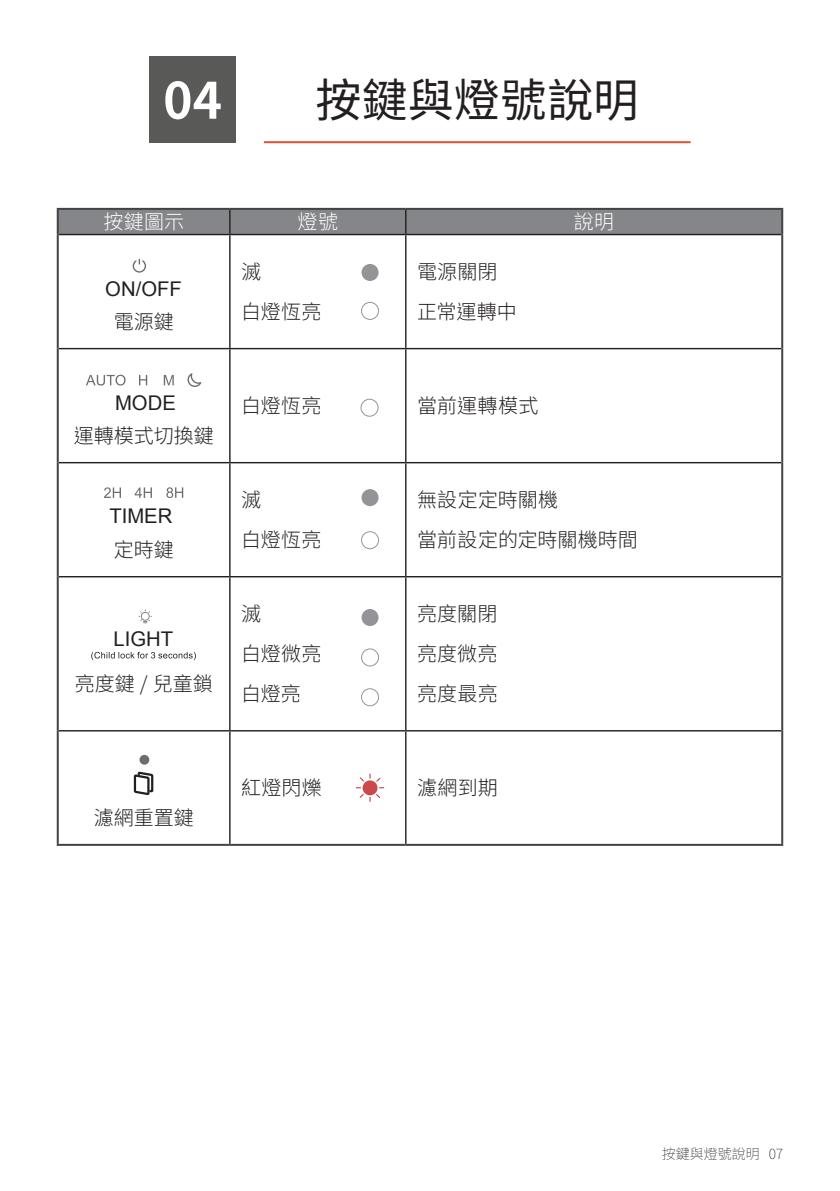
<style>
.page{position:relative;width:840px;height:1191px;background:#fff}
.page>*{position:absolute;margin:0;border:0;box-sizing:border-box;transform-origin:0 0}
.t1{font:700 50px "Noto Sans CJ Ktc";color:#fff}
.t2{font:46px "Noto Sans CJ Ktc";letter-spacing:.005em;color:#231f20}
.t3{font:20.2px "Arial";color:#231f20}
.t4{font:300 20px/40px "Noto Sans CJ Ktc";color:#231f20}
.t5{font:300 20px "Noto Sans CJ Ktc";letter-spacing:.005em;color:#fff}
.t6{font:100 14px "Noto Sans CJ Ktc";color:#231f20}
</style>
<div class="page">
<div style="left:149px;top:57px;width:87px;height:86px;background:#595a58"></div>
<hr style="left:264px;top:141px;width:426px;height:2px;background:#de5331">
<hr style="left:57px;top:208px;width:173px;height:2px;background:#444243">
<hr style="left:57px;top:210px;width:2px;height:24px;background:#444243">
<hr style="left:230px;top:208px;width:175px;height:2px;background:#444243">
<hr style="left:405px;top:208px;width:377px;height:2px;background:#444243">
<hr style="left:780px;top:210px;width:2px;height:24px;background:#444243">
<hr style="left:57px;top:234px;width:2px;height:114px;background:#444243">
<hr style="left:780px;top:234px;width:2px;height:114px;background:#444243">
<hr style="left:57px;top:348px;width:2px;height:114px;background:#444243">
<hr style="left:780px;top:348px;width:2px;height:114px;background:#444243">
<hr style="left:57px;top:462px;width:2px;height:115px;background:#444243">
<hr style="left:780px;top:462px;width:2px;height:115px;background:#444243">
<hr style="left:57px;top:577px;width:2px;height:154px;background:#444243">
<hr style="left:780px;top:577px;width:2px;height:154px;background:#444243">
<hr style="left:57px;top:731px;width:2px;height:113px;background:#444243">
<hr style="left:780px;top:731px;width:2px;height:113px;background:#444243">
<hr style="left:57px;top:844px;width:173px;height:2px;background:#444243">
<hr style="left:230px;top:844px;width:175px;height:2px;background:#444243">
<hr style="left:405px;top:844px;width:377px;height:2px;background:#444243">
<div style="left:58px;top:210px;width:723px;height:24px;background:#84868a"></div>
<hr style="left:59px;top:234px;width:171px;height:1px;background:#231f20">
<hr style="left:230px;top:234px;width:175px;height:1px;background:#231f20">
<hr style="left:229px;top:235px;width:1px;height:113px;background:#231f20">
<hr style="left:405px;top:234px;width:375px;height:1px;background:#231f20">
<hr style="left:405px;top:235px;width:1px;height:113px;background:#231f20">
<hr style="left:59px;top:348px;width:171px;height:1px;background:#231f20">
<hr style="left:230px;top:348px;width:175px;height:1px;background:#231f20">
<hr style="left:229px;top:349px;width:1px;height:113px;background:#231f20">
<hr style="left:405px;top:348px;width:375px;height:1px;background:#231f20">
<hr style="left:405px;top:349px;width:1px;height:113px;background:#231f20">
<hr style="left:59px;top:462px;width:171px;height:1px;background:#231f20">
<hr style="left:230px;top:462px;width:175px;height:1px;background:#231f20">
<hr style="left:229px;top:463px;width:1px;height:113px;background:#231f20">
<hr style="left:405px;top:462px;width:375px;height:1px;background:#231f20">
<hr style="left:405px;top:463px;width:1px;height:113px;background:#231f20">
<hr style="left:59px;top:576px;width:171px;height:1px;background:#231f20">
<hr style="left:230px;top:576px;width:175px;height:1px;background:#231f20">
<hr style="left:229px;top:577px;width:1px;height:153px;background:#231f20">
<hr style="left:405px;top:576px;width:375px;height:1px;background:#231f20">
<hr style="left:405px;top:577px;width:1px;height:153px;background:#231f20">
<hr style="left:59px;top:730px;width:171px;height:1px;background:#231f20">
<hr style="left:230px;top:730px;width:175px;height:1px;background:#231f20">
<hr style="left:229px;top:731px;width:1px;height:113px;background:#231f20">
<hr style="left:405px;top:730px;width:375px;height:1px;background:#231f20">
<hr style="left:405px;top:731px;width:1px;height:113px;background:#231f20">
<div style="left:361px;top:302px;width:18px;height:18px;border:1px solid #939598;border-radius:50%"></div>
<div style="left:361px;top:264px;width:17px;height:17px;background:#949498;border-radius:50%"></div>
<div style="left:360px;top:399px;width:18px;height:18px;border:1px solid #939598;border-radius:50%"></div>
<div style="left:361px;top:489px;width:17px;height:17px;background:#949498;border-radius:50%"></div>
<div style="left:361px;top:531px;width:18px;height:18px;border:1px solid #939598;border-radius:50%"></div>
<div style="left:361px;top:609px;width:17px;height:17px;background:#949498;border-radius:50%"></div>
<div style="left:361px;top:648px;width:18px;height:18px;border:1px solid #939598;border-radius:50%"></div>
<div style="left:361px;top:688px;width:18px;height:18px;border:1px solid #939598;border-radius:50%"></div>
<svg style="left:133px;top:259px;width:13px;height:14px"></svg>
<svg style="left:86px;top:375px;width:39px;height:10px"></svg>
<svg style="left:139px;top:375px;width:8px;height:10px"></svg>
<svg style="left:164px;top:375px;width:10px;height:10px"></svg>
<svg style="left:187px;top:373px;width:14px;height:14px"></svg>
<svg style="left:104px;top:487px;width:17px;height:11px"></svg>
<svg style="left:134px;top:487px;width:18px;height:11px"></svg>
<svg style="left:166px;top:487px;width:17px;height:11px"></svg>
<svg style="left:91px;top:652px;width:105px;height:8px"></svg>
<svg style="left:138px;top:609px;width:14px;height:14px"></svg>
<svg style="left:134px;top:771px;width:19px;height:24px"></svg>
<div style="left:139px;top:755px;width:10px;height:9px;background:#6c6d70;border-radius:50%"></div>
<div style="left:362px;top:780px;width:15px;height:15px;background:#cb484c;border-radius:50%"></div>
<svg style="left:360px;top:773px;width:10px;height:8px"></svg>
<svg style="left:355px;top:787px;width:8px;height:11px"></svg>
<h1 class="t1" style="left:163px;top:72px;width:60px">04</h1>
<h2 class="t2" style="left:315px;top:75px;width:325px">按鍵與燈號說明</h2>
<p class="t5" style="left:103px;top:211px;width:82px">按鍵圖示</p>
<p class="t5" style="left:297px;top:211px;width:42px">燈號</p>
<p class="t5" style="left:573px;top:211px;width:42px">說明</p>
<p class="t3" style="left:105px;top:275px;width:78px">ON/OFF</p>
<p class="t4" style="left:114px;top:302px;width:62px">電源鍵</p>
<p class="t3" style="left:115px;top:390px;width:62px">MODE</p>
<p class="t4" style="left:74px;top:416px;width:142px">運轉模式切換鍵</p>
<p class="t3" style="left:109px;top:502px;width:64px">TIMER</p>
<p class="t4" style="left:114px;top:530px;width:61px">定時鍵</p>
<p class="t3" style="left:113px;top:626px;width:61px">LIGHT</p>
<p class="t4" style="left:75px;top:664px;width:139px">亮度鍵 / 兒童鎖</p>
<p class="t4" style="left:241px;top:252px;width:82px">滅<br>白燈恆亮</p>
<p class="t4" style="left:417px;top:252px;width:101px">電源關閉正常運轉中</p>
<p class="t4" style="left:241px;top:386px;width:82px">白燈恆亮</p>
<p class="t4" style="left:417px;top:386px;width:123px">當前運轉模式</p>
<p class="t4" style="left:241px;top:480px;width:82px">滅<br>白燈恆亮</p>
<p class="t4" style="left:417px;top:480px;width:222px">無設定定時關機<br>當前設定的定時關機時間</p>
<p class="t4" style="left:241px;top:594px;width:82px">滅<br>白燈微亮白燈亮</p>
<p class="t4" style="left:417px;top:594px;width:82px;text-align:justify">亮度關閉亮度微亮亮度最亮</p>
<p class="t4" style="left:94px;top:798px;width:101px">濾網重置鍵</p>
<p class="t4" style="left:241px;top:768px;width:82px">紅燈閃爍</p>
<p class="t4" style="left:417px;top:768px;width:82px">濾網到期</p>
<p class="t6" style="left:661px;top:1146px;width:99px">按鍵與燈號說明</p>
<p class="t6" style="left:768px;top:1146px;width:16px">07</p>
</div>
